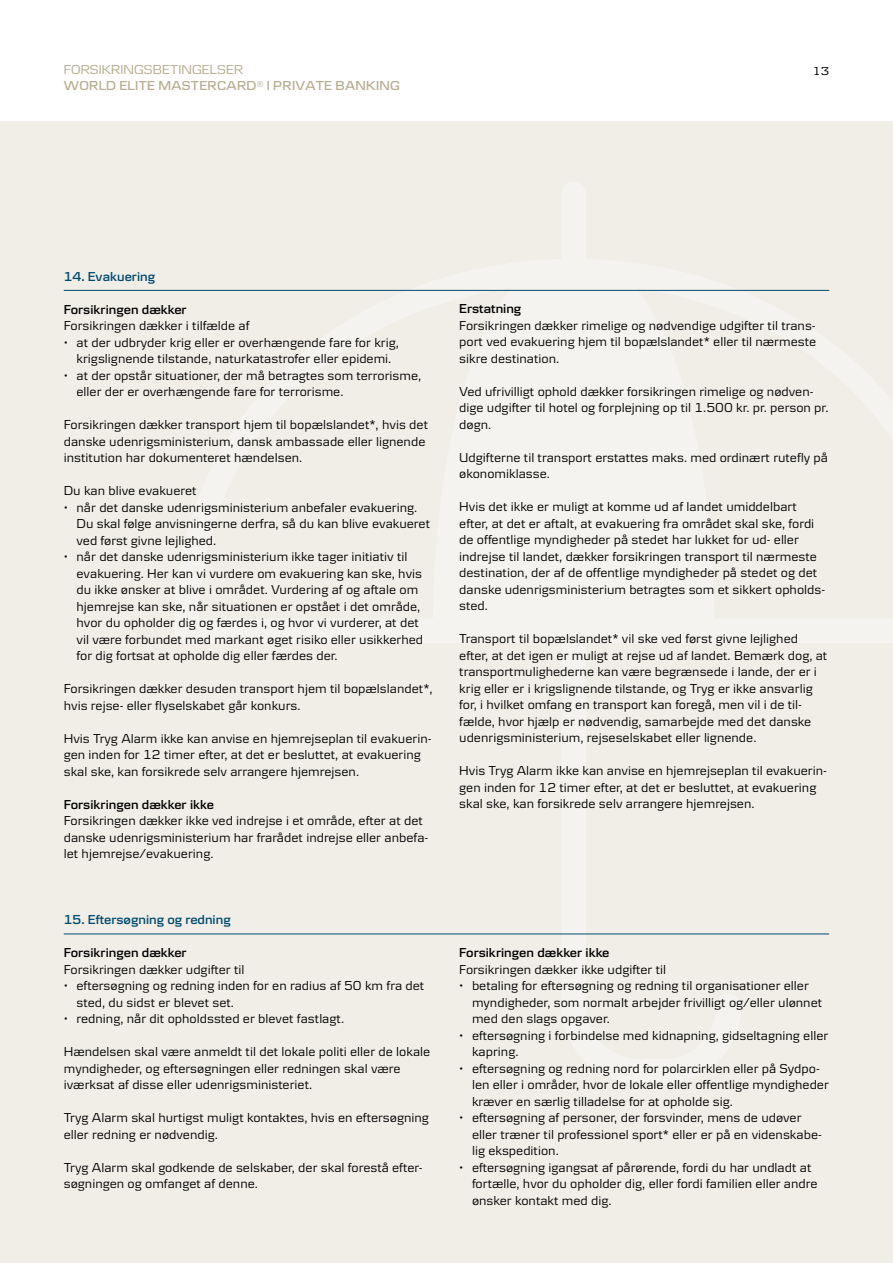
<style>
.page{position:relative;width:893px;height:1263px;background:#fff}
.page>*{position:absolute;margin:0;border:0;box-sizing:border-box;transform-origin:0 0}
.t1{font:13.5px/16.5px "Danske Textv 2";color:#000}
.t2{font:600 13.5px "Danske Textv 2";color:#000}
.t3{font:600 13.5px "Danske Textv 2";color:#004a6f}
.t4{font:600 13.5px "Danske Headline";letter-spacing:.02em;color:#b8ad92}
.t5{font:13.5px "Danske Headline";letter-spacing:.01em;color:#b8ad92}
.t6{font:12px "Danske Headline";color:#000}
</style>
<div class="page">
<div style="left:0;top:121px;width:893px;height:1142px;background:#f0eee7"></div>
<hr style="left:64px;top:290px;width:765px;height:1px;background:#004a6f">
<hr style="left:64px;top:934px;width:765px;height:1px;background:#004a6f">
<p class="t5" style="left:64px;top:62px;width:181px">FORSIKRINGSBETINGELSER</p>
<p class="t6" style="left:813px;top:64px;width:18px">13</p>
<p class="t4" style="left:64px;top:78px;width:338px">WORLD ELITE MASTERCARD<sup>®</sup> I PRIVATE BANKING</p>
<p class="t3" style="left:64px;top:268px;width:93px">14. Evakuering</p>
<p class="t2" style="left:64px;top:301px;width:125px">Forsikringen dækker</p>
<p class="t1" style="left:64px;top:317px;width:187px">Forsikringen dækker i tilfælde af</p>
<p class="t1" style="left:64px;top:334px;width:337px;text-align:center">• at der udbryder krig eller er overhængende fare for krig, krigslignende tilstande, naturkatastrofer eller epidemi.</p>
<p class="t1" style="left:77px;top:367px;width:346px;text-indent:-13px">• at der opstår situationer, der må betragtes som terrorisme, eller der er overhængende fare for terrorisme.</p>
<p class="t1" style="left:64px;top:416px;width:366px">Forsikringen dækker transport hjem til bopælslandet*, hvis det danske udenrigsministerium, dansk ambassade eller lignende institution har dokumenteret hændelsen.</p>
<p class="t1" style="left:64px;top:482px;width:134px">Du kan blive evakueret</p>
<p class="t1" style="left:77px;top:498px;width:355px;text-indent:-13px">• når det danske udenrigsministerium anbefaler evakuering.<br>Du skal følge anvisningerne derfra, så du kan blive evakueret ved først givne lejlighed.</p>
<p class="t1" style="left:77px;top:548px;width:348px;text-indent:-13px">• når det danske udenrigsministerium ikke tager initiativ til evakuering. Her kan vi vurdere om evakuering kan ske, hvis du ikke ønsker at blive i området. Vurdering af og aftale om hjemrejse kan ske, når situationen er opstået i det område, hvor du opholder dig og færdes i, og hvor vi vurderer, at det vil være forbundet med markant øget risiko eller usikkerhed for dig fortsat at opholde dig eller færdes der.</p>
<p class="t1" style="left:64px;top:680px;width:370px">Forsikringen dækker desuden transport hjem til bopælslandet*, hvis rejse- eller flyselskabet går konkurs.</p>
<p class="t1" style="left:64px;top:729px;width:369px">Hvis Tryg Alarm ikke kan anvise en hjemrejseplan til evakuerin&shy;gen inden for 12 timer efter, at det er besluttet, at evakuering skal ske, kan forsikrede selv arrangere hjemrejsen.</p>
<p class="t2" style="left:64px;top:796px;width:152px">Forsikringen dækker ikke</p>
<p class="t1" style="left:64px;top:812px;width:366px">Forsikringen dækker ikke ved indrejse i et område, efter at det danske udenrigsministerium har frarådet indrejse eller anbefa&shy;let hjemrejse/evakuering.</p>
<p class="t3" style="left:64px;top:912px;width:168px">15. Eftersøgning og redning</p>
<p class="t2" style="left:64px;top:945px;width:125px">Forsikringen dækker</p>
<p class="t1" style="left:64px;top:961px;width:182px">Forsikringen dækker udgifter til</p>
<p class="t1" style="left:77px;top:977px;width:349px;text-indent:-13px">• eftersøgning og redning inden for en radius af 50 km fra det sted, du sidst er blevet set.</p>
<p class="t1" style="left:64px;top:1010px;width:282px">• redning, når dit opholdssted er blevet fastlagt.</p>
<p class="t1" style="left:64px;top:1043px;width:368px">Hændelsen skal være anmeldt til det lokale politi eller de lokale myndigheder, og eftersøgningen eller redningen skal være iværksat af disse eller udenrigsministeriet.</p>
<p class="t1" style="left:64px;top:1109px;width:367px">Tryg Alarm skal hurtigst muligt kontaktes, hvis en eftersøgning eller redning er nødvendig.</p>
<p class="t1" style="left:64px;top:1158px;width:360px">Tryg Alarm skal godkende de selskaber, der skal forestå efter&shy;søgningen og omfanget af denne.</p>
<p class="t2" style="left:459px;top:301px;width:64px">Erstatning</p>
<p class="t1" style="left:459px;top:317px;width:358px;text-align:justify">Forsikringen dækker rimelige og nødvendige udgifter til trans&shy;port ved evakuering hjem til bopælslandet* eller til nærmeste sikre destination.</p>
<p class="t1" style="left:459px;top:383px;width:371px">Ved ufrivilligt ophold dækker forsikringen rimelige og nødven&shy;dige udgifter til hotel og forplejning op til 1.500 kr. pr. person pr. døgn.</p>
<p class="t1" style="left:459px;top:449px;width:370px">Udgifterne til transport erstattes maks. med ordinært rutefly på økonomiklasse.</p>
<p class="t1" style="left:459px;top:498px;width:368px">Hvis det ikke er muligt at komme ud af landet umiddelbart efter, at det er aftalt, at evakuering fra området skal ske, fordi de offentlige myndigheder på stedet har lukket for ud- eller indrejse til landet, dækker forsikringen transport til nærmeste destination, der af de offentlige myndigheder på stedet og det danske udenrigsministerium betragtes som et sikkert opholds&shy;sted.</p>
<p class="t1" style="left:459px;top:630px;width:370px">Transport til bopælslandet* vil ske ved først givne lejlighed efter, at det igen er muligt at rejse ud af landet. Bemærk dog, at transportmulighederne kan være begrænsede i lande, der er i krig eller er i krigslignende tilstande, og Tryg er ikke ansvarlig for, i hvilket omfang en transport kan foregå, men vil i de til&shy;fælde, hvor hjælp er nødvendig, samarbejde med det danske udenrigsministerium, rejseselskabet eller lignende.</p>
<p class="t1" style="left:459px;top:762px;width:369px">Hvis Tryg Alarm ikke kan anvise en hjemrejseplan til evakuerin&shy;gen inden for 12 timer efter, at det er besluttet, at evakuering skal ske, kan forsikrede selv arrangere hjemrejsen.</p>
<p class="t2" style="left:459px;top:945px;width:152px">Forsikringen dækker ikke</p>
<p class="t1" style="left:459px;top:960px;width:209px">Forsikringen dækker ikke udgifter til</p>
<p class="t1" style="left:472px;top:977px;width:352px;text-indent:-13px">• betaling for eftersøgning og redning til organisationer eller myndigheder, som normalt arbejder frivilligt og/eller ulønnet med den slags opgaver.</p>
<p class="t1" style="left:472px;top:1026px;width:358px;text-indent:-13px">• eftersøgning i forbindelse med kidnapning, gidseltagning eller kapring.</p>
<p class="t1" style="left:472px;top:1059px;width:358px;text-indent:-13px">• eftersøgning og redning nord for polarcirklen eller på Sydpo&shy;len eller i områder, hvor de lokale eller offentlige myndigheder kræver en særlig tilladelse for at opholde sig.</p>
<p class="t1" style="left:472px;top:1109px;width:351px;text-indent:-13px">• eftersøgning af personer, der forsvinder, mens de udøver eller træner til professionel sport* eller er på en videnskabe&shy;lig ekspedition.</p>
<p class="t1" style="left:472px;top:1158px;width:347px;text-indent:-13px">• eftersøgning igangsat af pårørende, fordi du har undladt at fortælle, hvor du opholder dig, eller fordi familien eller andre ønsker kontakt med dig.</p>
</div>
